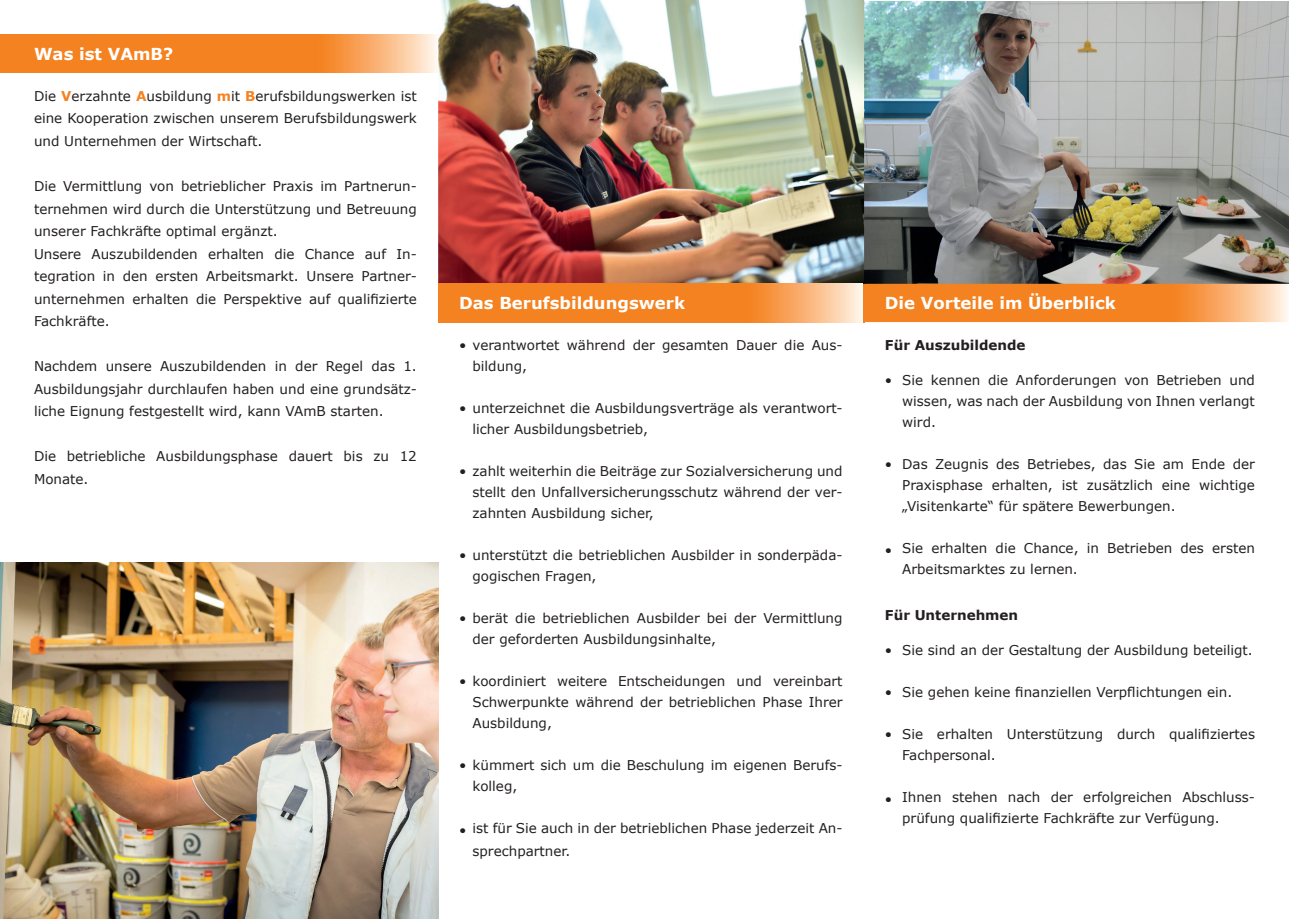
<style>
.page{position:relative;width:1289px;height:919px;background:#fff}
.page>*{position:absolute;margin:0;border:0;box-sizing:border-box;transform-origin:0 0}
.t1{font:700 16.5px "Verdana";color:#fff}
.t2{font:13.5px/22.5px "Verdana";color:#231f20}
.t3{font:700 13.5px "Verdana";color:#231f20}
.s1{font-weight:700;color:#f58220}
</style>
<div class="page">
<img style="left:438px;top:0;width:850px;height:284px">
<svg style="left:864px;top:284px;width:424px;height:38px;background:#f68f38"></svg>
<svg style="left:0;top:34px;width:437px;height:38px;background:#f69038"></svg>
<svg style="left:438px;top:285px;width:425px;height:37px;background:#f69038"></svg>
<img style="left:863px;top:285px;width:1px;height:37px">
<img style="left:438px;top:284px;width:426px;height:1px">
<img style="left:0;top:562px;width:438px;height:356px">
<p class="t1" style="left:34px;top:43px;width:141px">Was ist VAmB?</p>
<p class="t2" style="left:34px;top:85px;width:384px;text-align:justify">Die <span class="s1">V</span>erzahnte <span class="s1">A</span>usbildung <span class="s1">m</span>it <span class="s1">B</span>erufsbildungswerken ist eine Kooperation zwischen unserem Berufsbildungswerk und Unternehmen der Wirtschaft.</p>
<p class="t2" style="left:34px;top:175px;width:384px">Die Vermittlung von betrieblicher Praxis im Partnerun&shy;ternehmen wird durch die Unterstützung und Betreuung unserer Fachkräfte optimal ergänzt.<br>Unsere Auszubildenden erhalten die Chance auf In&shy;tegration in den ersten Arbeitsmarkt. Unsere Partner&shy;unternehmen erhalten die Perspektive auf qualifizierte Fachkräfte.</p>
<p class="t2" style="left:34px;top:355px;width:384px;text-align:justify">Nachdem unsere Auszubildenden in der Regel das 1.<br>Ausbildungsjahr durchlaufen haben und eine grundsätz&shy;liche Eignung festgestellt wird, kann VAmB starten.</p>
<p class="t2" style="left:34px;top:445px;width:384px">Die betriebliche Ausbildungsphase dauert bis zu 12<br>Monate.</p>
<p class="t1" style="left:459px;top:292px;width:227px">Das Berufsbildungswerk</p>
<p class="t2" style="left:459px;top:334px;width:385px">• verantwortet während der gesamten Dauer die Aus-</p>
<p class="t2" style="left:472px;top:355px;width:56px">bildung,</p>
<p class="t2" style="left:459px;top:397px;width:385px">• unterzeichnet die Ausbildungsverträge als verantwort-</p>
<p class="t2" style="left:472px;top:418px;width:177px">licher Ausbildungsbetrieb,</p>
<p class="t2" style="left:459px;top:460px;width:385px">• zahlt weiterhin die Beiträge zur Sozialversicherung und</p>
<p class="t2" style="left:472px;top:482px;width:371px;line-height:21px">stellt den Unfallversicherungsschutz während der ver&shy;zahnten Ausbildung sicher,</p>
<p class="t2" style="left:459px;top:544px;width:385px">• unterstützt die betrieblichen Ausbilder in sonderpäda-</p>
<p class="t2" style="left:472px;top:565px;width:125px">gogischen Fragen,</p>
<p class="t2" style="left:459px;top:607px;width:385px">• berät die betrieblichen Ausbilder bei der Vermittlung</p>
<p class="t2" style="left:472px;top:628px;width:245px">der geforderten Ausbildungsinhalte,</p>
<p class="t2" style="left:459px;top:670px;width:385px">• koordiniert weitere Entscheidungen und vereinbart</p>
<p class="t2" style="left:472px;top:692px;width:371px;line-height:21px">Schwerpunkte während der betrieblichen Phase Ihrer<br>Ausbildung,</p>
<p class="t2" style="left:459px;top:754px;width:385px">• kümmert sich um die Beschulung im eigenen Berufs-</p>
<p class="t2" style="left:472px;top:775px;width:46px">kolleg,</p>
<p class="t2" style="left:472px;top:817px;width:371px">ist für Sie auch in der betrieblichen Phase jederzeit An&shy;sprechpartner.</p>
<p class="t2" style="left:459px;top:818px;width:9px">•</p>
<p class="t1" style="left:885px;top:292px;width:232px">Die Vorteile im Überblick</p>
<p class="t3" style="left:885px;top:336px;width:142px">Für Auszubildende</p>
<p class="t2" style="left:885px;top:369px;width:9px">•</p>
<p class="t2" style="left:885px;top:453px;width:9px">•</p>
<p class="t2" style="left:885px;top:538px;width:9px">•</p>
<p class="t2" style="left:902px;top:370px;width:354px;line-height:21px;text-align:justify">Sie kennen die Anforderungen von Betrieben und wissen, was nach der Ausbildung von Ihnen verlangt wird.</p>
<p class="t2" style="left:902px;top:454px;width:354px;line-height:21px;text-align:justify">Das Zeugnis des Betriebes, das Sie am Ende der Praxisphase erhalten, ist zusätzlich eine wichtige „Visitenkarte“ für spätere Bewerbungen.</p>
<p class="t2" style="left:902px;top:538px;width:354px;line-height:21px">Sie erhalten die Chance, in Betrieben des ersten<br>Arbeitsmarktes zu lernen.</p>
<p class="t3" style="left:885px;top:606px;width:135px">Für Unternehmen</p>
<p class="t2" style="left:885px;top:639px;width:9px">•</p>
<p class="t2" style="left:885px;top:681px;width:9px">•</p>
<p class="t2" style="left:885px;top:723px;width:9px">•</p>
<p class="t2" style="left:885px;top:787px;width:9px">•</p>
<p class="t2" style="left:902px;top:639px;width:352px">Sie sind an der Gestaltung der Ausbildung beteiligt.</p>
<p class="t2" style="left:902px;top:681px;width:332px">Sie gehen keine finanziellen Verpflichtungen ein.</p>
<p class="t2" style="left:902px;top:724px;width:354px;line-height:21px">Sie erhalten Unterstützung durch qualifiziertes<br>Fachpersonal.</p>
<p class="t2" style="left:902px;top:787px;width:354px;line-height:21px">Ihnen stehen nach der erfolgreichen Abschluss&shy;prüfung qualifizierte Fachkräfte zur Verfügung.</p>
</div>
